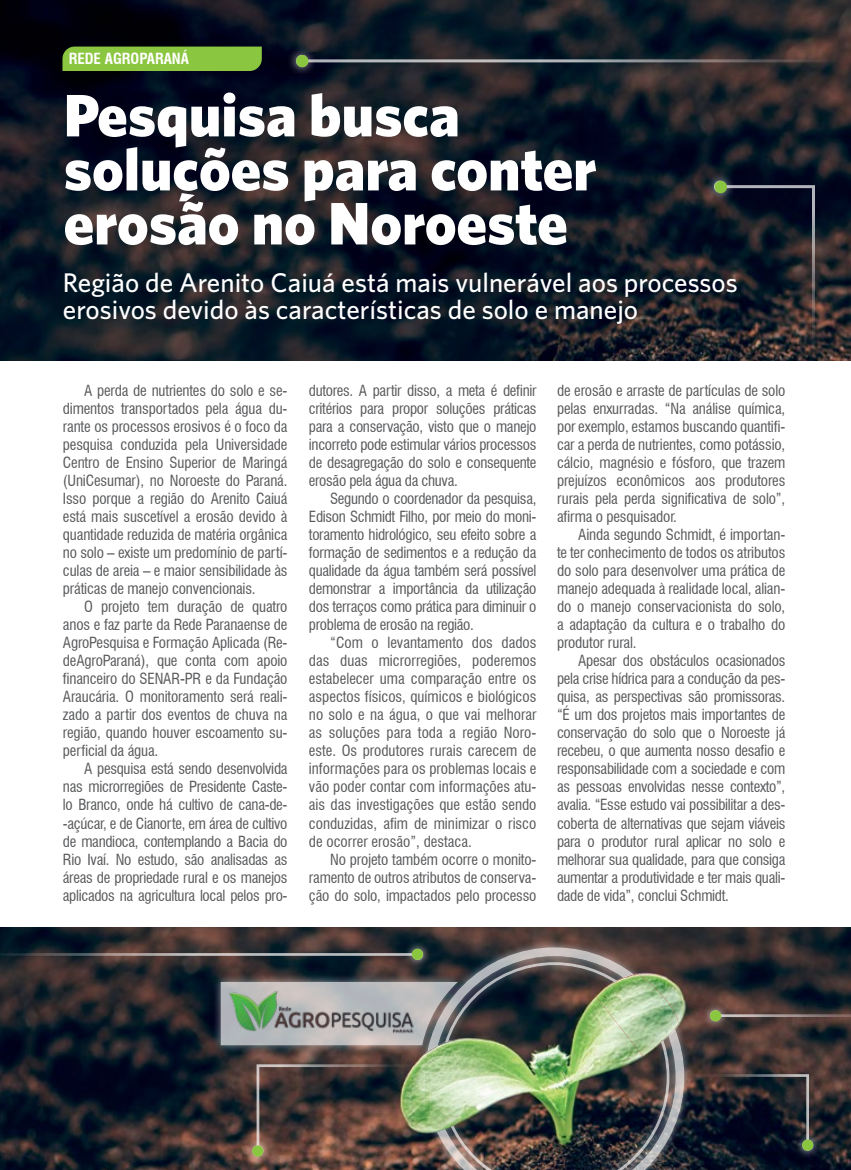
<style>
.page{position:relative;width:851px;height:1170px;background:#fff}
.page>*{position:absolute;margin:0;border:0;box-sizing:border-box;transform-origin:0 0}
.t1{font:900 60px/54px "Whitney HTF";color:#fff}
.t2{font:500 27px/27px "Whitney HTF";color:#fff}
.t3{font:condensed 15px/18px "Swiss 721 BT";letter-spacing:-.01em;color:#58595b;text-align:justify}
.t4{font:700 condensed 15px "Swiss 721 BT";color:#fff}
</style>
<div class="page">
<img style="left:0;top:927px;width:225px;height:242px">
<div style="left:225px;top:749px;width:625px;height:420px;background:#fff;opacity:.75"></div>
<img style="left:424px;top:1053px;width:31px;height:79px">
<svg style="left:596px;top:972px;width:89px;height:84px"></svg>
<img style="left:596px;top:974px;width:83px;height:82px">
<svg style="left:692px;top:978px;width:158px;height:169px;background:#302b2f"></svg>
<hr style="left:0;top:953px;width:417px;height:2px;background:#fff">
<div style="left:794px;top:1131px;width:27px;height:27px;background:#fff;opacity:.75"></div>
<div style="left:802px;top:1139px;width:11px;height:11px;background:#8ac63f;border-radius:50%"></div>
<div style="left:702px;top:1001px;width:27px;height:27px;background:#fff;opacity:.75"></div>
<div style="left:709px;top:1010px;width:12px;height:11px;background:#8ac63f;border-radius:50%"></div>
<div style="left:404px;top:940px;width:27px;height:27px;background:#fff;opacity:.75"></div>
<div style="left:412px;top:948px;width:11px;height:11px;background:#8ac63f;border-radius:50%"></div>
<div style="left:212px;top:973px;width:253px;height:80px;background:#fff;opacity:.75"></div>
<div style="left:206px;top:970px;width:265px;height:76px;background:#fff;opacity:.75"></div>
<img style="left:227px;top:979px;width:191px;height:65px">
<img style="left:0;top:0;width:850px;height:360px">
<div style="left:62px;top:47px;width:200px;height:24px;background:#8ac63f"></div>
<hr style="left:302px;top:59px;width:548px;height:3px;background:#fff">
<div style="left:287px;top:46px;width:30px;height:30px;background:#fff;opacity:.75"></div>
<div style="left:296px;top:55px;width:12px;height:12px;background:#8ac63f;border-radius:50%"></div>
<svg style="left:716px;top:184px;width:100px;height:177px;background:#21232c"></svg>
<div style="left:705px;top:172px;width:31px;height:30px;background:#fff;opacity:.75"></div>
<div style="left:714px;top:181px;width:12px;height:12px;background:#8ac63f;border-radius:50%"></div>
<img style="left:255px;top:1062px;width:171px;height:91px">
<div style="left:244px;top:1137px;width:27px;height:27px;background:#fff;opacity:.75"></div>
<div style="left:252px;top:1145px;width:11px;height:11px;background:#8ac63f;border-radius:50%"></div>
<p class="t4" style="left:69px;top:50px;width:122px">REDE AGROPARANÁ</p>
<h1 class="t1" style="left:64px;top:87px;width:534px">Pesquisa busca soluções para conter erosão no Noroeste</h1>
<h2 class="t2" style="left:63px;top:268px;width:676px">Região de Arenito Caiuá está mais vulnerável aos processos erosivos devido às características de solo e manejo</h2>
<p class="t3" style="left:63px;top:382px;width:226px;text-indent:21px">A perda de nutrientes do solo e se&shy;dimentos transportados pela água du&shy;rante os processos erosivos é o foco da pesquisa conduzida pela Universidade Centro de Ensino Superior de Maringá (UniCesumar), no Noroeste do Paraná.<br>Isso porque a região do Arenito Caiuá está mais suscetível a erosão devido à quantidade reduzida de matéria orgânica no solo – existe um predomínio de partí&shy;culas de areia – e maior sensibilidade às práticas de manejo convencionais.</p>
<p class="t3" style="left:63px;top:598px;width:226px;text-indent:21px">O projeto tem duração de quatro anos e faz parte da Rede Paranaense de AgroPesquisa e Formação Aplicada (Re&shy;deAgroParaná), que conta com apoio financeiro do SENAR-PR e da Fundação Araucária. O monitoramento será reali&shy;zado a partir dos eventos de chuva na região, quando houver escoamento su&shy;perficial da água.</p>
<p class="t3" style="left:63px;top:760px;width:226px;text-indent:21px">A pesquisa está sendo desenvolvida nas microrregiões de Presidente Caste&shy;lo Branco, onde há cultivo de cana-de--açúcar, e de Cianorte, em área de cultivo de mandioca, contemplando a Bacia do Rio Ivaí. No estudo, são analisadas as áreas de propriedade rural e os manejos aplicados na agricultura local pelos pro-</p>
<p class="t3" style="left:309px;top:382px;width:229px">dutores. A partir disso, a meta é definir critérios para propor soluções práticas para a conservação, visto que o manejo incorreto pode estimular vários processos de desagregação do solo e consequente erosão pela água da chuva.</p>
<p class="t3" style="left:309px;top:490px;width:229px;text-indent:21px">Segundo o coordenador da pesquisa, Edison Schmidt Filho, por meio do moni&shy;toramento hidrológico, seu efeito sobre a formação de sedimentos e a redução da qualidade da água também será possível demonstrar a importância da utilização dos terraços como prática para diminuir o problema de erosão na região.</p>
<p class="t3" style="left:309px;top:634px;width:229px;text-indent:21px">“Com o levantamento dos dados das duas microrregiões, poderemos estabelecer uma comparação entre os aspectos físicos, químicos e biológicos no solo e na água, o que vai melhorar as soluções para toda a região Noro&shy;este. Os produtores rurais carecem de informações para os problemas locais e vão poder contar com informações atu&shy;ais das investigações que estão sendo conduzidas, afim de minimizar o risco de ocorrer erosão”, destaca.</p>
<p class="t3" style="left:309px;top:850px;width:229px;text-indent:21px">No projeto também ocorre o monito&shy;ramento de outros atributos de conserva&shy;ção do solo, impactados pelo processo</p>
<p class="t3" style="left:557px;top:382px;width:230px">de erosão e arraste de partículas de solo pelas enxurradas. “Na análise química, por exemplo, estamos buscando quantifi&shy;car a perda de nutrientes, como potássio, cálcio, magnésio e fósforo, que trazem prejuízos econômicos aos produtores rurais pela perda significativa de solo”, afirma o pesquisador.</p>
<p class="t3" style="left:557px;top:526px;width:230px;text-indent:21px">Ainda segundo Schmidt, é importan&shy;te ter conhecimento de todos os atributos do solo para desenvolver uma prática de manejo adequada à realidade local, alian&shy;do o manejo conservacionista do solo, a adaptação da cultura e o trabalho do produtor rural.</p>
<p class="t3" style="left:557px;top:652px;width:230px;text-indent:21px">Apesar dos obstáculos ocasionados pela crise hídrica para a condução da pes&shy;quisa, as perspectivas são promissoras. “É um dos projetos mais importantes de conservação do solo que o Noroeste já recebeu, o que aumenta nosso desafio e responsabilidade com a sociedade e com as pessoas envolvidas nesse contexto”, avalia. “Esse estudo vai possibilitar a des&shy;coberta de alternativas que sejam viáveis para o produtor rural aplicar no solo e melhorar sua qualidade, para que consiga aumentar a produtividade e ter mais quali&shy;dade de vida”, conclui Schmidt.</p>
</div>
